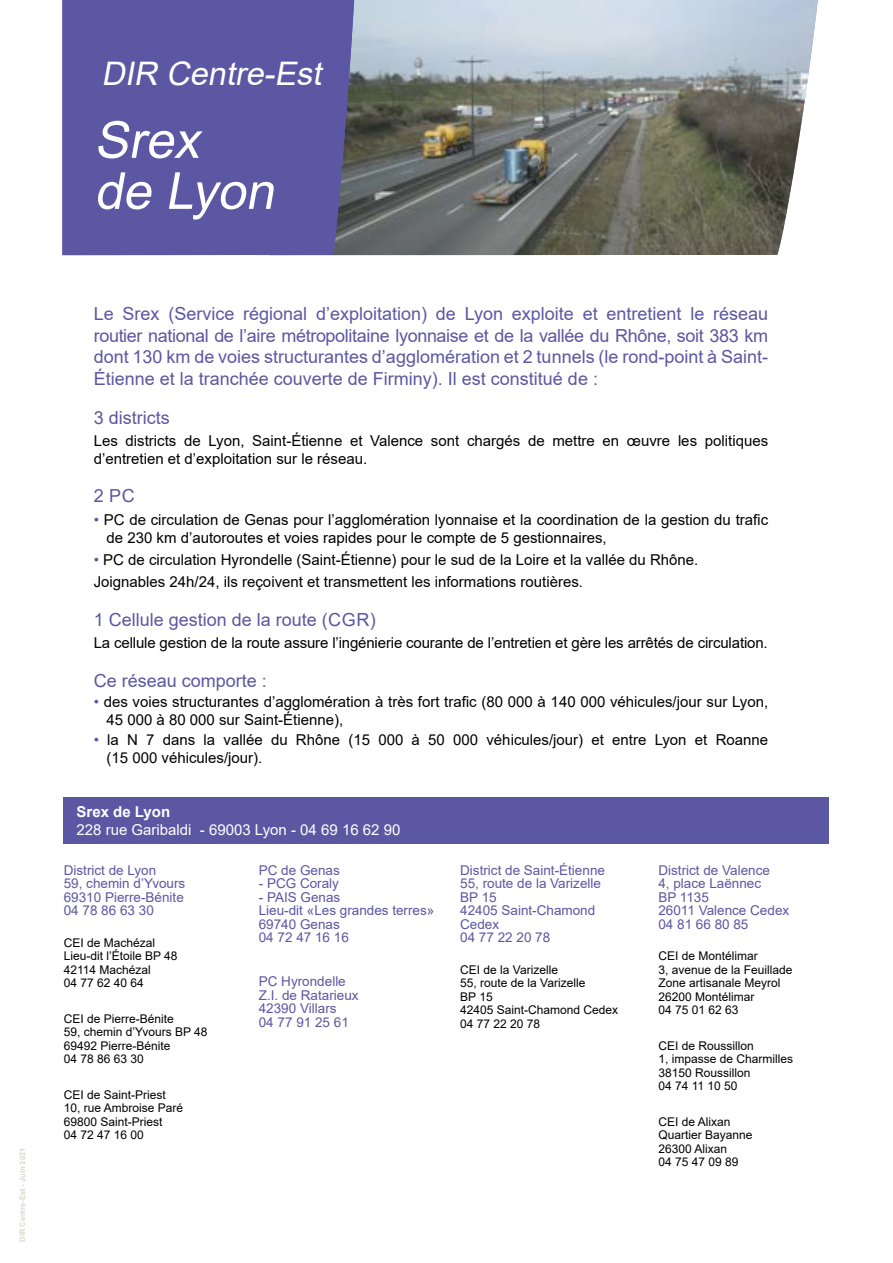
<style>
.page{position:relative;width:893px;height:1263px;background:#fff}
.page>*{position:absolute;margin:0;border:0;box-sizing:border-box;transform-origin:0 0}
.t1{font:italic 51px/51px "Arial";color:#fff}
.t2{font:italic 32.4px "Arial";color:#fff}
.t3{font:18px/21.6px "Arial";color:#5c57a2;text-align:justify}
.t4{font:15px/18px "Arial";color:#000}
.t5{font:15px "Arial";color:#fff}
.t6{font:700 15px "Arial";color:#fff}
.t7{font:13.5px/13.5px "Arial";color:#5c57a2}
.t8{font:12px/13.5px "Arial";color:#000}
.t9{font:700 7.5px "Arial";color:#dad8cb}
.s1{color:#5c57a2}
</style>
<div class="page">
<img style="left:360px;top:0;width:458px;height:255px">
<div style="left:62px;top:0;width:298px;height:255px;background:#5c57a2"></div>
<div style="left:64px;top:797px;width:765px;height:47px;background:#5c57a2"></div>
<p class="t9" style="left:17px;top:1242px;width:95px;rotate:-90deg">DIR Centre-Est - Juin 2021</p>
<h2 class="t2" style="left:101px;top:52px;width:229px">DIR Centre-Est</h2>
<h1 class="t1" style="left:94px;top:114px;width:193px">Srex de Lyon</h1>
<p class="t3" style="left:94px;top:303px;width:676px">Le Srex (Service régional d’exploitation) de Lyon exploite et entretient le réseau routier national de l’aire métropolitaine lyonnaise et de la vallée du Rhône, soit 383 km dont 130 km de voies structurantes d’agglomération et 2 tunnels (le rond-point à Saint-Étienne et la tranchée couverte de Firminy). Il est constitué de :</p>
<p class="t3" style="left:94px;top:406px;width:78px">3 districts</p>
<p class="t4" style="left:94px;top:431px;width:676px">Les districts de Lyon, Saint-Étienne et Valence sont chargés de mettre en œuvre les politiques d’entretien et d’exploitation sur le réseau.</p>
<p class="t3" style="left:94px;top:485px;width:42px">2 PC</p>
<p class="t4" style="left:106px;top:510px;width:663px;text-indent:-13px"><span class="s1">•</span> PC de circulation de Genas pour l’agglomération lyonnaise et la coordination de la gestion du trafic de 230 km d’autoroutes et voies rapides pour le compte de 5 gestionnaires,</p>
<p class="t4" style="left:94px;top:548px;width:606px;line-height:22.2px"><span class="s1">•</span> PC de circulation Hyrondelle (Saint-Étienne) pour le sud de la Loire et la vallée du Rhône.<br>Joignables 24h/24, ils reçoivent et transmettent les informations routières.</p>
<p class="t3" style="left:94px;top:608px;width:284px">1 Cellule gestion de la route (CGR)</p>
<p class="t4" style="left:94px;top:634px;width:675px">La cellule gestion de la route assure l’ingénierie courante de l’entretien et gère les arrêtés de circulation.</p>
<p class="t3" style="left:94px;top:669px;width:175px">Ce réseau comporte :</p>
<p class="t4" style="left:106px;top:692px;width:663px;text-indent:-13px"><span class="s1">•</span> des voies structurantes d’agglomération à très fort trafic (80 000 à 140 000 véhicules/jour sur Lyon,<br>45 000 à 80 000 sur Saint-Étienne),</p>
<p class="t4" style="left:106px;top:730px;width:663px;text-indent:-13px"><span class="s1">•</span> la N 7 dans la vallée du Rhône (15 000 à 50 000 véhicules/jour) et entre Lyon et Roanne (15 000 véhicules/jour).</p>
<p class="t6" style="left:77px;top:801px;width:95px">Srex de Lyon</p>
<p class="t5" style="left:77px;top:819px;width:325px">228 rue Garibaldi - 69003 Lyon - 04 69 16 62 90</p>
<p class="t7" style="left:64px;top:863px;width:123px">District de Lyon<br>59, chemin d’Yvours<br>69310 Pierre-Bénite<br>04 78 86 63 30</p>
<p class="t8" style="left:64px;top:935px;width:115px">CEI de Machézal<br>Lieu-dit l’Étoile BP 48<br>42114 Machézal<br>04 77 62 40 64</p>
<p class="t8" style="left:64px;top:1011px;width:145px">CEI de Pierre-Bénite<br>59, chemin d’Yvours BP 48<br>69492 Pierre-Bénite<br>04 78 86 63 30</p>
<p class="t8" style="left:64px;top:1087px;width:121px">CEI de Saint-Priest<br>10, rue Ambroise Paré<br>69800 Saint-Priest<br>04 72 47 16 00</p>
<p class="t7" style="left:259px;top:863px;width:83px">PC de Genas</p>
<p class="t7" style="left:259px;top:877px;width:82px">- PCG Coraly</p>
<p class="t7" style="left:259px;top:890px;width:177px">- PAIS Genas<br>Lieu-dit «Les grandes terres»<br>69740 Genas<br>04 72 47 16 16</p>
<p class="t7" style="left:259px;top:975px;width:101px">PC Hyrondelle<br>Z.I. de Ratarieux<br>42390 Villars<br>04 77 91 25 61</p>
<p class="t7" style="left:460px;top:863px;width:146px">District de Saint-Étienne<br>55, route de la Varizelle<br>BP 15<br>42405 Saint-Chamond<br>Cedex<br>04 77 22 20 78</p>
<p class="t8" style="left:460px;top:962px;width:160px">CEI de la Varizelle<br>55, route de la Varizelle<br>BP 15<br>42405 Saint-Chamond Cedex<br>04 77 22 20 78</p>
<p class="t7" style="left:658px;top:863px;width:132px">District de Valence<br>4, place Laënnec<br>BP 1135<br>26011 Valence Cedex<br>04 81 66 80 85</p>
<p class="t8" style="left:658px;top:949px;width:136px">CEI de Montélimar<br>3, avenue de la Feuillade<br>Zone artisanale Meyrol<br>26200 Montélimar<br>04 75 01 62 63</p>
<p class="t8" style="left:658px;top:1038px;width:136px">CEI de Roussillon<br>1, impasse de Charmilles<br>38150 Roussillon<br>04 74 11 10 50</p>
<p class="t8" style="left:658px;top:1114px;width:96px">CEI de Alixan<br>Quartier Bayanne<br>26300 Alixan<br>04 75 47 09 89</p>
</div>
